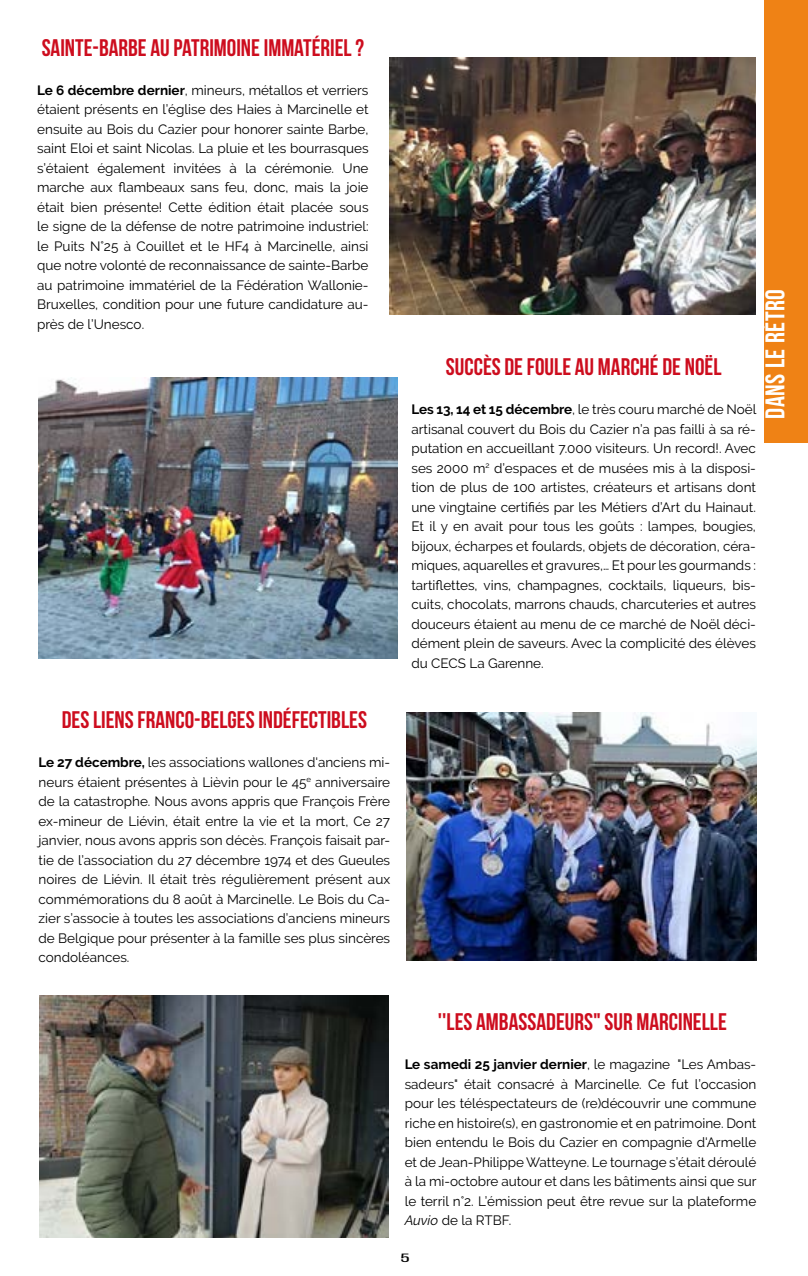
<style>
.page{position:relative;width:808px;height:1276px;background:#fff}
.page>*{position:absolute;margin:0;border:0;box-sizing:border-box;transform-origin:0 0}
.t1{font:700 27px "Bebas Neue";letter-spacing:.02em;color:#fff}
.t2{font:700 24px "Bebas Neue";color:#cd0d1e}
.t3{font:13.5px/19.5px "Raleway";color:#000;text-align:justify}
.t4{font:12px "Bebas Neue";color:#000;scale:2 1}
.s1{font-weight:700}
.s2{font-style:italic}
</style>
<div class="page">
<div style="left:764px;top:0;width:44px;height:442px;background:#ef8215"></div>
<img style="left:38px;top:377px;width:360px;height:281px">
<img style="left:406px;top:712px;width:351px;height:248px">
<img style="left:39px;top:995px;width:349px;height:242px">
<img style="left:389px;top:58px;width:367px;height:256px">
<h2 class="t2" style="left:42px;top:34px;width:324px">SAINTE-BARBE AU PATRIMOINE IMMATÉRIEL ?</h2>
<p class="t3" style="left:37px;top:80px;width:333px"><span class="s1">Le 6 décembre dernier</span>, mineurs, métallos et verriers étaient présents en l’église des Haies à Marcinelle et ensuite au Bois du Cazier pour honorer sainte Barbe, saint Eloi et saint Nicolas. La pluie et les bourrasques s’étaient également invitées à la cérémonie. Une marche aux flambeaux sans feu, donc, mais la joie était bien présente! Cette édition était placée sous le signe de la défense de notre patrimoine industriel: le Puits N°25 à Couillet et le HF4 à Marcinelle, ainsi que notre volonté de reconnaissance de sainte-Barbe au patrimoine immatériel de la Fédération Wallonie-Bruxelles, condition pour une future candidature au&shy;près de l’Unesco.</p>
<h2 class="t2" style="left:62px;top:707px;width:307px">DES LIENS FRANCO-BELGES INDÉFECTIBLES</h2>
<p class="t3" style="left:39px;top:752px;width:353px"><span class="s1">Le 27 décembre,</span> les associations wallones d'anciens mi&shy;neurs étaient présentes à Lièvin pour le 45<sup>e</sup> anniversaire de la catastrophe. Nous avons appris que François Frère ex-mineur de Liévin, était entre la vie et la mort, Ce 27 janvier, nous avons appris son décès. François faisait par&shy;tie de l’association du 27 décembre 1974 et des Gueules noires de Liévin. Il était très régulièrement présent aux commémorations du 8 août à Marcinelle. Le Bois du Ca&shy;zier s’associe à toutes les associations d’anciens mineurs de Belgique pour présenter à la famille ses plus sincères condoléances.</p>
<h1 class="t1" style="left:760px;top:419px;width:131px;rotate:-90deg">DANS LE RÉTRO</h1>
<h2 class="t2" style="left:446px;top:354px;width:277px">SUCCÈS DE FOULE AU MARCHÉ DE NOËL</h2>
<p class="t3" style="left:411px;top:400px;width:346px"><span class="s1">Les 13, 14 et 15 décembre</span>, le très couru marché de Noël artisanal couvert du Bois du Cazier n’a pas failli à sa ré&shy;putation en accueillant 7.000 visiteurs. Un record!. Avec ses 2000 m<sup>2</sup> d’espaces et de musées mis à la disposi&shy;tion de plus de 100 artistes, créateurs et artisans dont une vingtaine certifiés par les Métiers d’Art du Hainaut.<br>Et il y en avait pour tous les goûts : lampes, bougies, bijoux, écharpes et foulards, objets de décoration, céra&shy;miques, aquarelles et gravures,… Et pour les gourmands : tartiflettes, vins, champagnes, cocktails, liqueurs, bis&shy;cuits, chocolats, marrons chauds, charcuteries et autres douceurs étaient au menu de ce marché de Noël déci&shy;dément plein de saveurs. Avec la complicité des élèves du CECS La Garenne.</p>
<h2 class="t2" style="left:438px;top:1008px;width:290px">''LES AMBASSADEURS" SUR MARCINELLE</h2>
<p class="t3" style="left:405px;top:1054px;width:353px"><span class="s1">Le samedi 25 janvier dernier</span>, le magazine "Les Ambas&shy;sadeurs" était consacré à Marcinelle. Ce fut l’occasion pour les téléspectateurs de (re)découvrir une commune riche en histoire(s), en gastronomie et en patrimoine. Dont bien entendu le Bois du Cazier en compagnie d'Armelle et de Jean-Philippe Watteyne. Le tournage s’était déroulé à la mi-octobre autour et dans les bâtiments ainsi que sur le terril n°2. L’émission peut être revue sur la plateforme <span class="s2">Auvio</span> de la RTBF.</p>
<p class="t4" style="left:400px;top:1251px;width:6px">5</p>
</div>
